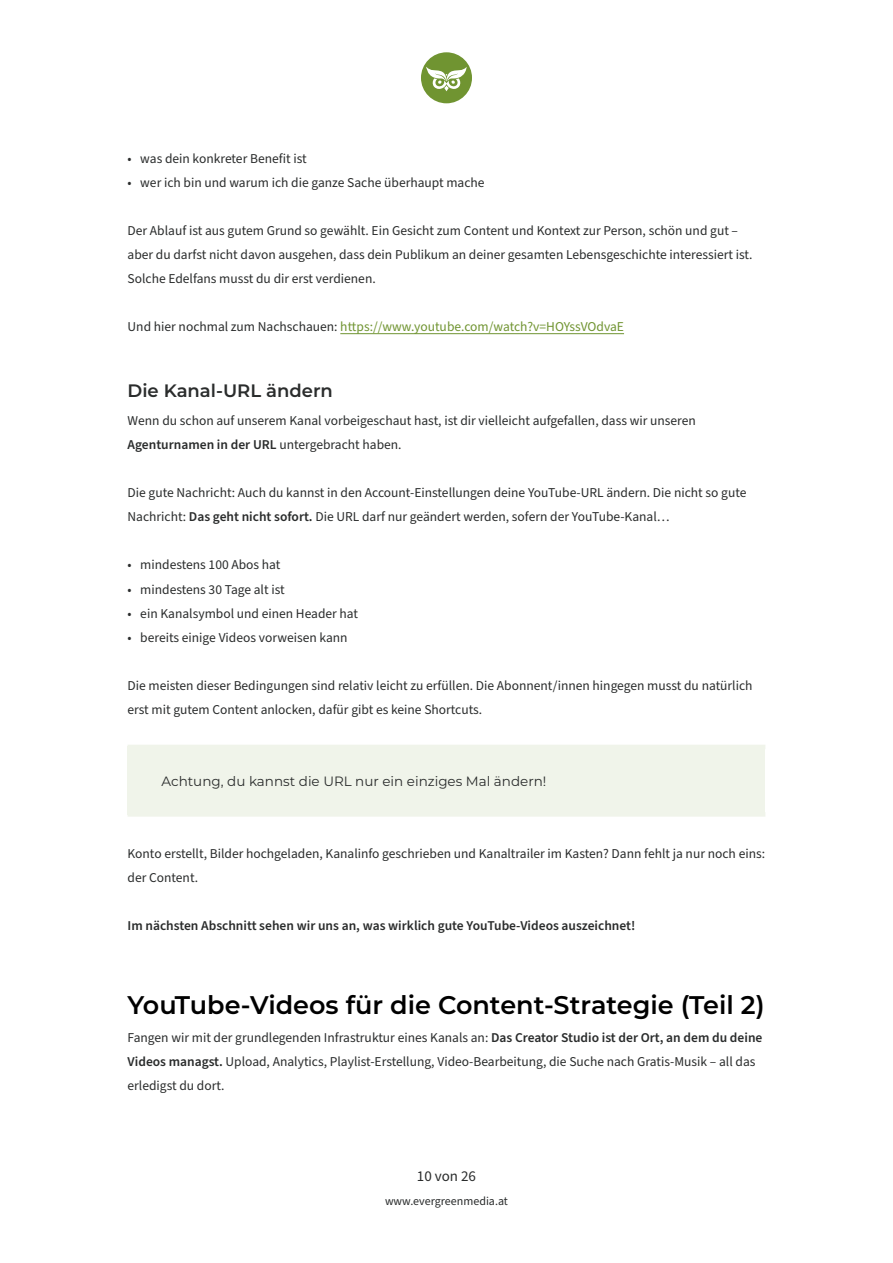
<style>
.page{position:relative;width:893px;height:1263px;background:#fff}
.page>*{position:absolute;margin:0;border:0;box-sizing:border-box;transform-origin:0 0}
.t1{font:600 25.5px "Montserrat";color:#000}
.t2{font:600 18px "Montserrat";color:#2a2c2c}
.t3{font:15px "Source Sans Pro";color:#2a2c2c}
.t4{font:13.5px/24px "Source Sans Pro";color:#2a2c2c}
.t5{font:600 13.5px "Source Sans Pro";color:#2a2c2c}
.t6{font:13.5px "Source Sans Pro";color:#709431}
.t7{font:13.5px "Montserrat";color:#2a2c2c}
.t8{font:12px "Source Sans Pro";color:#2a2c2c}
.s1{color:#2a2c2c}
.s2{font-weight:600}
</style>
<div class="page">
<div style="left:421px;top:52px;width:51px;height:51px;background:#709431;border-radius:50%"></div>
<svg style="left:426px;top:67px;width:41px;height:24px"></svg>
<div style="left:128px;top:747px;width:637px;height:68px;background:#f0f4ea"></div>
<hr style="left:340px;top:333px;width:284px;height:1px;background:#709431">
<div style="left:128px;top:812px;width:637px;height:5px;background:#f0f4ea"></div>
<hr style="left:128px;top:745px;width:637px;height:4px;background:#f0f4ea">
<p class="t4" style="left:128px;top:147px;width:181px">• was dein konkreter Benefit ist</p>
<p class="t4" style="left:128px;top:171px;width:359px">• wer ich bin und warum ich die ganze Sache überhaupt mache</p>
<p class="t4" style="left:128px;top:219px;width:627px">Der Ablauf ist aus gutem Grund so gewählt. Ein Gesicht zum Content und Kontext zur Person, schön und gut – aber du darfst nicht davon ausgehen, dass dein Publikum an deiner gesamten Lebensgeschichte interessiert ist.<br>Solche Edelfans musst du dir erst verdienen.</p>
<p class="t6" style="left:128px;top:317px;width:498px"><span class="s1">Und hier nochmal zum Nachschauen:</span> https://www.youtube.com/watch?v=HOYssVOdvaE</p>
<h2 class="t2" style="left:128px;top:378px;width:207px">Die Kanal-URL ändern</h2>
<p class="t4" style="left:128px;top:409px;width:570px">Wenn du schon auf unserem Kanal vorbeigeschaut hast, ist dir vielleicht aufgefallen, dass wir unseren<br><span class="s2">Agenturnamen in der URL</span> untergebracht haben.</p>
<p class="t4" style="left:128px;top:481px;width:620px">Die gute Nachricht: Auch du kannst in den Account-Einstellungen deine YouTube-URL ändern. Die nicht so gute<br>Nachricht: <span class="s2">Das geht nicht sofort.</span> Die URL darf nur geändert werden, sofern der YouTube-Kanal…</p>
<p class="t4" style="left:128px;top:553px;width:154px">• mindestens 100 Abos hat</p>
<p class="t4" style="left:128px;top:577px;width:159px">• mindestens 30 Tage alt ist</p>
<p class="t4" style="left:128px;top:601px;width:232px">• ein Kanalsymbol und einen Header hat</p>
<p class="t4" style="left:128px;top:625px;width:222px">• bereits einige Videos vorweisen kann</p>
<p class="t4" style="left:128px;top:673px;width:626px">Die meisten dieser Bedingungen sind relativ leicht zu erfüllen. Die Abonnent/innen hingegen musst du natürlich erst mit gutem Content anlocken, dafür gibt es keine Shortcuts.</p>
<p class="t7" style="left:162px;top:771px;width:386px">Achtung, du kannst die URL nur ein einziges Mal ändern!</p>
<p class="t4" style="left:128px;top:841px;width:639px">Konto erstellt, Bilder hochgeladen, Kanalinfo geschrieben und Kanaltrailer im Kasten? Dann fehlt ja nur noch eins: der Content.</p>
<p class="t5" style="left:128px;top:916px;width:509px">Im nächsten Abschnitt sehen wir uns an, was wirklich gute YouTube-Videos auszeichnet!</p>
<h1 class="t1" style="left:128px;top:986px;width:638px">YouTube-Videos für die Content-Strategie (Teil 2)</h1>
<p class="t4" style="left:128px;top:1026px;width:636px">Fangen wir mit der grundlegenden Infrastruktur eines Kanals an: <span class="s2">Das Creator Studio ist der Ort, an dem du deine<br>Videos managst.</span> Upload, Analytics, Playlist-Erstellung, Video-Bearbeitung, die Suche nach Gratis-Musik – all das erledigst du dort.</p>
<p class="t3" style="left:417px;top:1165px;width:61px">10 von 26</p>
<p class="t8" style="left:385px;top:1193px;width:124px">www.evergreenmedia.at</p>
</div>
